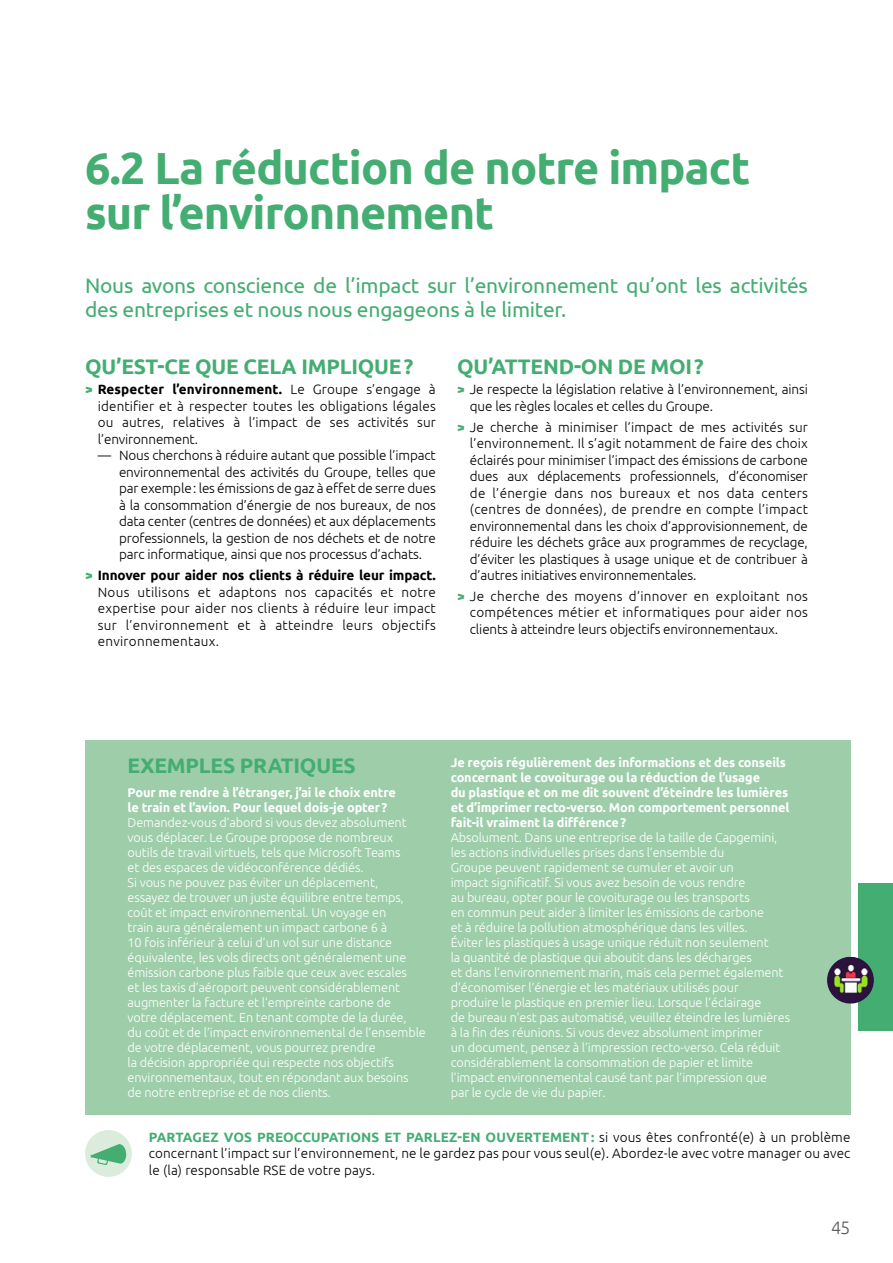
<style>
.page{position:relative;width:893px;height:1263px;background:#fff}
.page>*{position:absolute;margin:0;border:0;box-sizing:border-box;transform-origin:0 0}
.t1{font:700 45px/45px "Ubuntu";letter-spacing:-.02em;color:#44ad72}
.t2{font:21px/24px "Ubuntu";letter-spacing:-.01em;color:#44ad72}
.t3{font:700 21px "Ubuntu";letter-spacing:-.01em;color:#44ad72}
.t4{font:300 18px "Ubuntu";color:#58585a}
.t5{font:300 13.5px/16.5px "Ubuntu";letter-spacing:-.01em;color:#000;text-align:justify}
.t6{font:300 12.75px/15px "Ubuntu";letter-spacing:-.01em;color:#fff}
.t7{font:700 12.75px/15px "Ubuntu";letter-spacing:-.01em;color:#fff}
.s1{font-weight:700;color:#44ad72}
.s2{font-weight:700}
</style>
<div class="page">
<div style="left:859px;top:884px;width:34px;height:147px;background:#44ad72"></div>
<div style="left:85px;top:740px;width:765px;height:374px;background:#9dcea9"></div>
<div style="left:85px;top:1130px;width:47px;height:47px;background:#dbecdd;border-radius:50%"></div>
<svg style="left:91px;top:1144px;width:35px;height:21px"></svg>
<img style="left:827px;top:957px;width:47px;height:46px;border-radius:22px">
<p class="t1" style="left:85px;top:145px;width:667px">6.2 La réduction de notre impact sur l’environnement</p>
<p class="t2" style="left:85px;top:273px;width:724px">Nous avons conscience de l’impact sur l’environnement qu’ont les activités des entreprises et nous nous engageons à le limiter.</p>
<p class="t3" style="left:85px;top:353px;width:330px">QU’EST-CE QUE CELA IMPLIQUE?</p>
<p class="t5" style="left:98px;top:381px;width:340px;text-indent:-13px"><span class="s1">&gt;</span> <span class="s2">Respecter l’environnement.</span> Le Groupe s’engage à identifier et à respecter toutes les obligations légales ou autres, relatives à l’impact de ses activités sur l’environnement.</p>
<p class="t5" style="left:119px;top:447px;width:318px;text-indent:-21px">— Nous cherchons à réduire autant que possible l’impact environnemental des activités du Groupe, telles que par exemple: les émissions de gaz à effet de serre dues à la consommation d’énergie de nos bureaux, de nos data center (centres de données) et aux déplacements professionnels, la gestion de nos déchets et de notre parc informatique, ainsi que nos processus d’achats.</p>
<p class="t5" style="left:98px;top:567px;width:340px;text-indent:-13px"><span class="s1">&gt;</span> <span class="s2">Innover pour aider nos clients à réduire leur impact.<br></span>Nous utilisons et adaptons nos capacités et notre expertise pour aider nos clients à réduire leur impact sur l’environnement et à atteindre leurs objectifs environnementaux.</p>
<p class="t3" style="left:457px;top:353px;width:248px">QU’ATTEND-ON DE MOI?</p>
<p class="t5" style="left:470px;top:381px;width:340px;text-indent:-13px"><span class="s1">&gt;</span> Je respecte la législation relative à l’environnement, ainsi que les règles locales et celles du Groupe.</p>
<p class="t5" style="left:470px;top:418px;width:340px;text-indent:-13px"><span class="s1">&gt;</span> Je cherche à minimiser l’impact de mes activités sur l’environnement. Il s’agit notamment de faire des choix éclairés pour minimiser l’impact des émissions de carbone dues aux déplacements professionnels, d’économiser de l’énergie dans nos bureaux et nos data centers (centres de données), de prendre en compte l’impact environnemental dans les choix d’approvisionnement, de réduire les déchets grâce aux programmes de recyclage, d’éviter les plastiques à usage unique et de contribuer à d’autres initiatives environnementales.</p>
<p class="t5" style="left:470px;top:587px;width:340px;text-indent:-13px"><span class="s1">&gt;</span> Je cherche des moyens d’innover en exploitant nos compétences métier et informatiques pour aider nos clients à atteindre leurs objectifs environnementaux.</p>
<p class="t3" style="left:128px;top:753px;width:230px">EXEMPLES PRATIQUES</p>
<p class="t7" style="left:128px;top:784px;width:270px">Pour me rendre à l’étranger, j’ai le choix entre le train et l’avion. Pour lequel dois-je opter?</p>
<p class="t6" style="left:128px;top:814px;width:300px">Demandez-vous d’abord si vous devez absolument vous déplacer. Le Groupe propose de nombreux outils de travail virtuels, tels que Microsoft Teams<br>et des espaces de vidéoconférence dédiés.<br>Si vous ne pouvez pas éviter un déplacement,<br>essayez de trouver un juste équilibre entre temps, coût et impact environnemental. Un voyage en<br>train aura généralement un impact carbone 6 à<br>10 fois inférieur à celui d’un vol sur une distance équivalente, les vols directs ont généralement une émission carbone plus faible que ceux avec escales<br>et les taxis d’aéroport peuvent considérablement augmenter la facture et l’empreinte carbone de<br>votre déplacement. En tenant compte de la durée,<br>du coût et de l’impact environnemental de l’ensemble de votre déplacement, vous pourrez prendre<br>la décision appropriée qui respecte nos objectifs environnementaux, tout en répondant aux besoins de notre entreprise et de nos clients.</p>
<p class="t7" style="left:451px;top:755px;width:340px">Je reçois régulièrement des informations et des conseils concernant le covoiturage ou la réduction de l’usage<br>du plastique et on me dit souvent d’éteindre les lumières et d’imprimer recto-verso. Mon comportement personnel fait-il vraiment la différence?</p>
<p class="t6" style="left:451px;top:829px;width:341px">Absolument. Dans une entreprise de la taille de Capgemini, les actions individuelles prises dans l’ensemble du<br>Groupe peuvent rapidement se cumuler et avoir un<br>impact significatif. Si vous avez besoin de vous rendre<br>au bureau, opter pour le covoiturage ou les transports<br>en commun peut aider à limiter les émissions de carbone<br>et à réduire la pollution atmosphérique dans les villes.<br>Éviter les plastiques à usage unique réduit non seulement<br>la quantité de plastique qui aboutit dans les décharges<br>et dans l’environnement marin, mais cela permet également d’économiser l’énergie et les matériaux utilisés pour<br>produire le plastique en premier lieu. Lorsque l’éclairage<br>de bureau n’est pas automatisé, veuillez éteindre les lumières à la fin des réunions. Si vous devez absolument imprimer<br>un document, pensez à l’impression recto-verso. Cela réduit considérablement la consommation de papier et limite l’impact environnemental causé tant par l’impression que<br>par le cycle de vie du papier.</p>
<p class="t5" style="left:149px;top:1128px;width:703px"><span class="s1">PARTAGEZ VOS PREOCCUPATIONS ET PARLEZ-EN OUVERTEMENT:</span> si vous êtes confronté(e) à un problème concernant l’impact sur l’environnement, ne le gardez pas pour vous seul(e). Abordez-le avec votre manager ou avec le (la) responsable RSE de votre pays.</p>
<h3 class="t4" style="left:831px;top:1217px;width:21px">45</h3>
</div>
